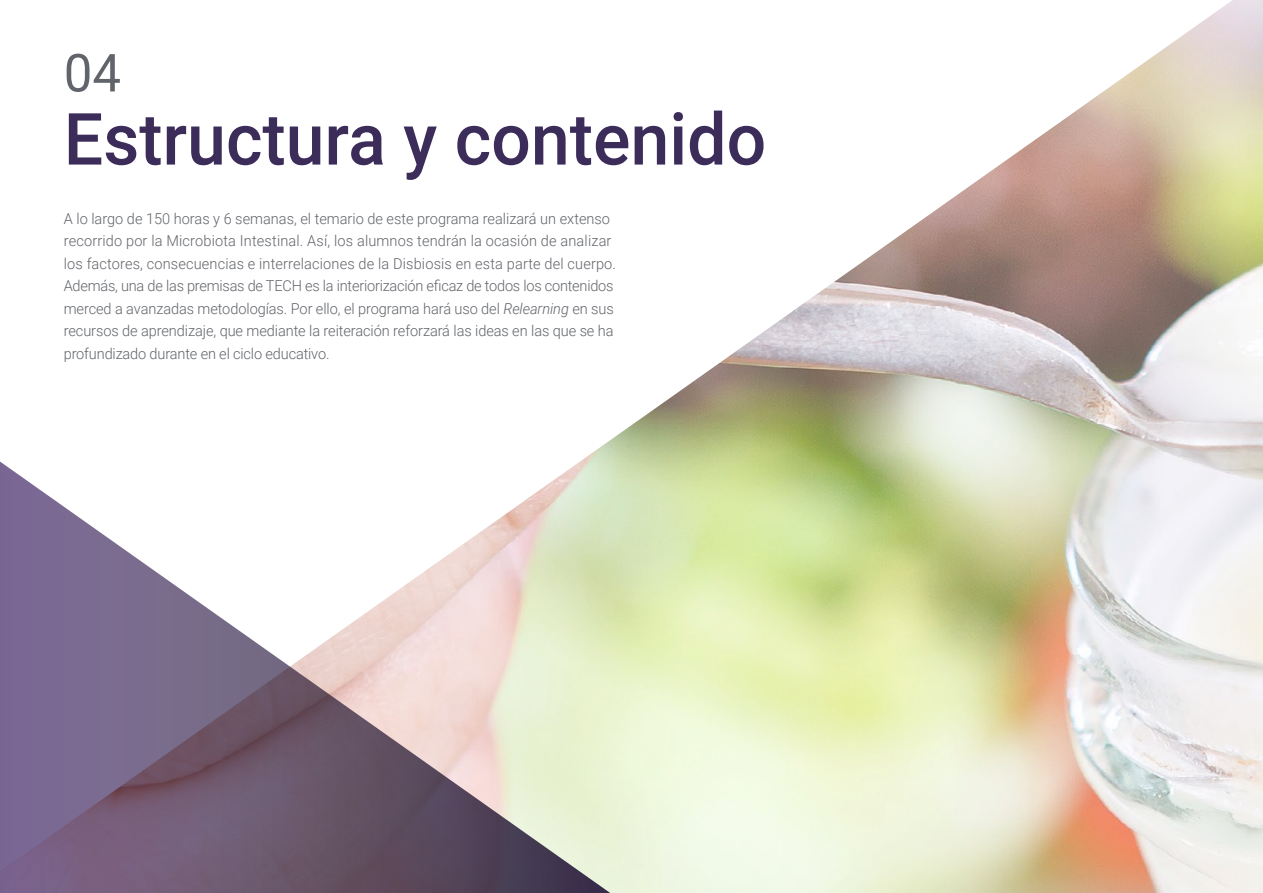
<style>
.page{position:relative;width:1263px;height:893px;background:#fff}
.page>*{position:absolute;margin:0;border:0;box-sizing:border-box;transform-origin:0 0}
.t1{font:500 72px "Roboto";color:#3b2c5a}
.t2{font:52.5px "Roboto";color:#61646a}
.t3{font:300 15px/22.5px "Roboto";letter-spacing:-.005em;color:#61646a}
.s1{font-style:italic}
</style>
<div class="page">
<img style="left:602px;top:0;width:661px;height:893px">
<svg style="left:0;top:446px;width:640px;height:447px"></svg>
<h2 class="t2" style="left:64px;top:36px;width:59px">04</h2>
<h1 class="t1" style="left:64px;top:89px;width:704px">Estructura y contenido</h1>
<p class="t3" style="left:64px;top:207px;width:554px">A lo largo de 150 horas y 6 semanas, el temario de este programa realizará un extenso recorrido por la Microbiota Intestinal. Así, los alumnos tendrán la ocasión de analizar los factores, consecuencias e interrelaciones de la Disbiosis en esta parte del cuerpo.<br>Además, una de las premisas de TECH es la interiorización eficaz de todos los contenidos merced a avanzadas metodologías. Por ello, el programa hará uso del <span class="s1">Relearning</span> en sus recursos de aprendizaje, que mediante la reiteración reforzará las ideas en las que se ha profundizado durante en el ciclo educativo.</p>
</div>
